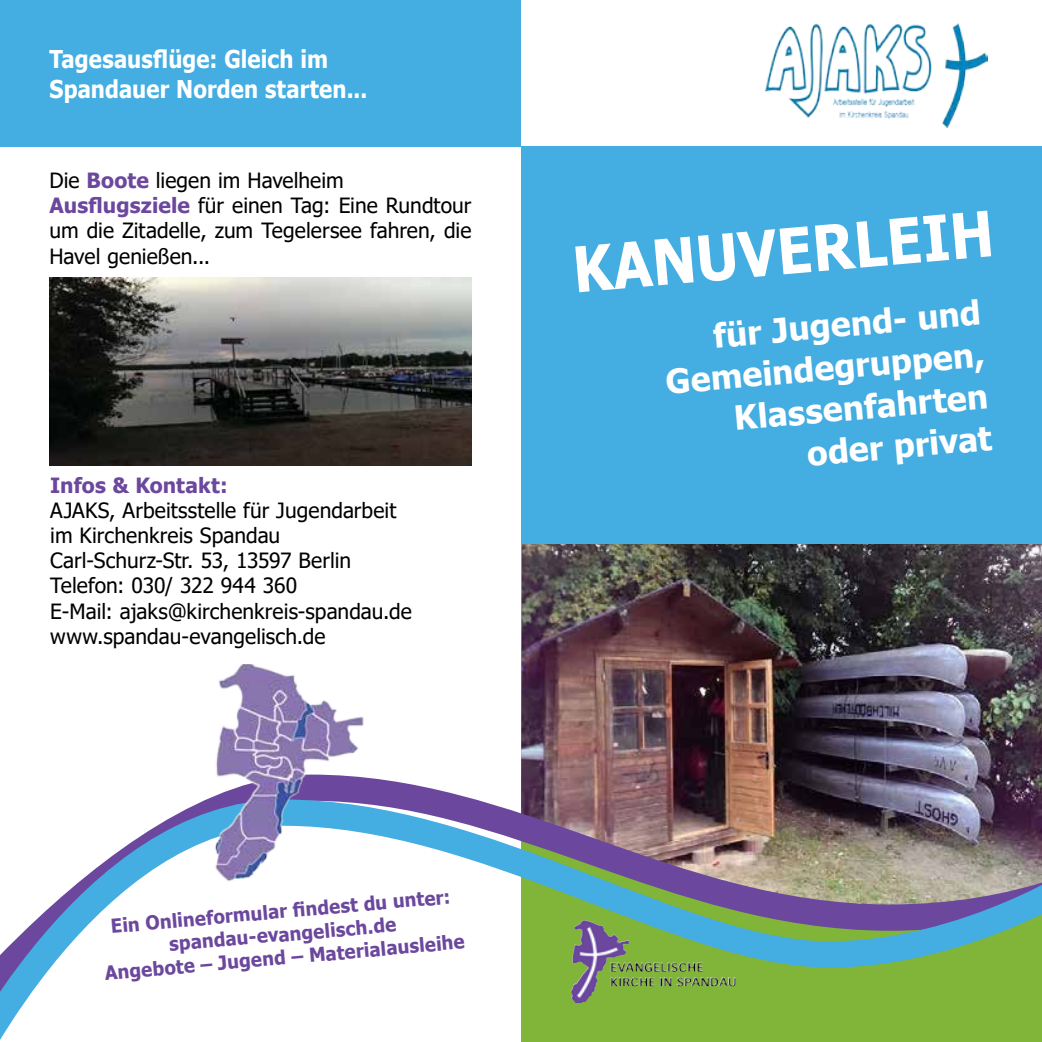
<style>
.page{position:relative;width:1042px;height:1042px;background:#fff}
.page>*{position:absolute;margin:0;border:0;box-sizing:border-box;transform-origin:0 0}
.t1{font:700 63px "Tahoma";color:#fff;scale:.9 1}
.t2{font:700 33.25px/42px "Tahoma";color:#fff;text-align:right}
.t3{font:700 24.5px/29.4px "Tahoma";letter-spacing:.005em;color:#fff;scale:.9 1}
.t4{font:21px/25.2px "Tahoma";color:#000}
.t5{font:700 21px "Tahoma";letter-spacing:.005em;color:#6b489d}
.t6{font:700 19.25px/23.1px "Tahoma";color:#6b489d;text-align:center;scale:.96 1}
.s1{font-weight:700;color:#6b489d}
</style>
<div class="page">
<div style="left:0;top:0;width:521px;height:146px;background:#44ade2"></div>
<img style="left:521px;top:544px;width:521px;height:217px">
<div style="left:521px;top:147px;width:521px;height:397px;background:#44ade2"></div>
<img style="left:381px;top:761px;width:661px;height:25px">
<svg style="left:0;top:786px;width:1042px;height:256px"></svg>
<img style="left:765px;top:24px;width:222px;height:104px">
<img style="left:188px;top:664px;width:193px;height:229px">
<img style="left:49px;top:277px;width:422px;height:188px">
<p class="t3" style="left:50px;top:46px;width:354px">Tagesausflüge: Gleich im<br>Spandauer Norden starten...</p>
<p class="t4" style="left:49px;top:169px;width:423px">Die <span class="s1">Boote</span> liegen im Havelheim <span class="s1">Ausflugsziele</span> für einen Tag: Eine Rundtour um die Zitadelle, zum Tegelersee fahren, die Havel genießen...</p>
<p class="t5" style="left:50px;top:470px;width:179px">Infos &amp; Kontakt:</p>
<p class="t4" style="left:50px;top:499px;width:363px">AJAKS, Arbeitsstelle für Jugendarbeit im Kirchenkreis Spandau Carl-Schurz-Str. 53, 13597 Berlin Telefon: 030/ 322 944 360<br>E-Mail: ajaks@kirchenkreis-spandau.de www.spandau-evangelisch.de</p>
<p class="t6" style="left:100px;top:916px;width:378px;rotate:-5deg">Ein Onlineformular fi ndest du unter: spandau-evangelisch.de<br>Angebote – Jugend – Materialausleihe</p>
<h1 class="t1" style="left:569px;top:226px;width:470px;rotate:-5deg">Kanuverleih</h1>
<h2 class="t2" style="left:660px;top:320px;width:326px;rotate:-5deg">fürJugend- und<br>Gemeindegruppen,<br>Klassenfahrten oderprivat</h2>
</div>
